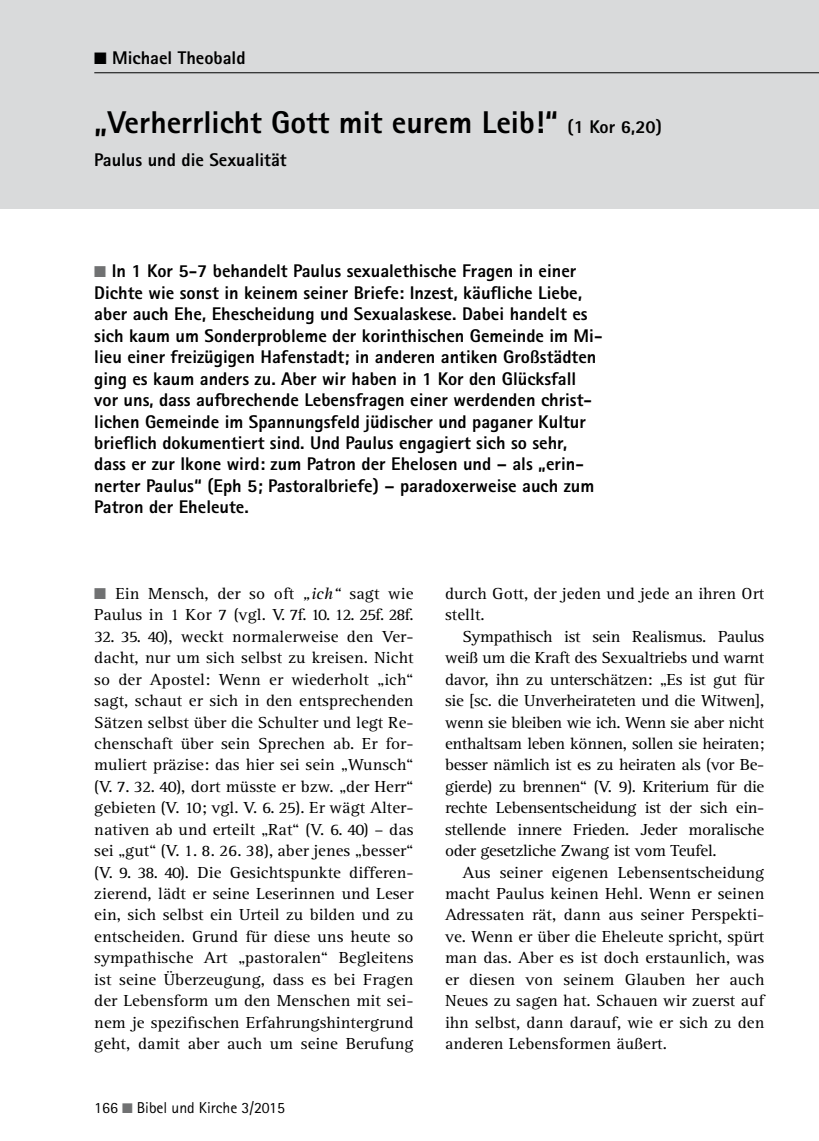
<style>
.page{position:relative;width:819px;height:1141px;background:#fff}
.page>*{position:absolute;margin:0;border:0;box-sizing:border-box;transform-origin:0 0}
.t1{font:800 31.5px "Rotis Sans Serif";color:#000}
.t2{font:800 18.38px/21.5px "Rotis Sans Serif";color:#000}
.t3{font:16.45px/21.3px "Rotis Serif";color:#000;text-align:justify;scale:1.06 1}
.t4{font:15.75px "Rotis Sans Serif";color:#000}
.s1{font-size:18.38px}
.s2{color:#707172}
.s3{font-style:italic}
</style>
<div class="page">
<div style="left:0;top:0;width:819px;height:208px;background:#d9dadb"></div>
<hr style="left:94px;top:72px;width:725px;height:1px;background:#000">
<p class="t2" style="left:94px;top:47px;width:153px">■ Michael Theobald</p>
<h1 class="t1" style="left:94px;top:102px;width:569px">„Verherrlicht Gott mit eurem Leib!“ <span class="s1">(1 Kor 6,20)</span></h1>
<p class="t2" style="left:94px;top:149px;width:194px">Paulus und die Sexualität</p>
<p class="t2" style="left:94px;top:260px;width:509px"><span class="s2">■</span> In 1 Kor 5-7 behandelt Paulus sexualethische Fragen in einer Dichte wie sonst in keinem seiner Briefe: Inzest, käufliche Liebe, aber auch Ehe, Ehescheidung und Sexualaskese. Dabei handelt es sich kaum um Sonderprobleme der korinthischen Gemeinde im Mi&shy;lieu einer freizügigen Hafenstadt; in anderen antiken Großstädten ging es kaum anders zu. Aber wir haben in 1 Kor den Glücksfall vor uns, dass aufbrechende Lebensfragen einer werdenden christ&shy;lichen Gemeinde im Spannungsfeld jüdischer und paganer Kultur brieflich dokumentiert sind. Und Paulus engagiert sich so sehr, dass er zur Ikone wird: zum Patron der Ehelosen und – als „erin&shy;nerter Paulus“ (Eph 5; Pastoralbriefe) – paradoxerweise auch zum Patron der Eheleute.</p>
<p class="t3" style="left:94px;top:583px;width:303px"><span class="s2">■</span> Ein Mensch, der so oft <span class="s3">„ich“</span> sagt wie<br>Paulus in 1 Kor 7 (vgl. V. 7f. 10. 12. 25f. 28f.</p>
<p class="t3" style="left:94px;top:626px;width:303px">32. 35. 40), weckt normalerweise den Ver&shy;dacht, nur um sich selbst zu kreisen. Nicht so der Apostel: Wenn er wiederholt „ich“ sagt, schaut er sich in den entsprechenden Sätzen selbst über die Schulter und legt Re&shy;chenschaft über sein Sprechen ab. Er for&shy;muliert präzise: das hier sei sein „Wunsch“ (V. 7. 32. 40), dort müsste er bzw. „der Herr“ gebieten (V. 10; vgl. V. 6. 25). Er wägt Alter&shy;nativen ab und erteilt „Rat“ (V. 6. 40) – das sei „gut“ (V. 1. 8. 26. 38), aber jenes „besser“ (V. 9. 38. 40). Die Gesichtspunkte differen&shy;zierend, lädt er seine Leserinnen und Leser ein, sich selbst ein Urteil zu bilden und zu entscheiden. Grund für diese uns heute so sympathische Art „pastoralen“ Begleitens ist seine Überzeugung, dass es bei Fragen der Lebensform um den Menschen mit sei&shy;nem je spezifischen Erfahrungshintergrund geht, damit aber auch um seine Berufung</p>
<p class="t4" style="left:94px;top:1099px;width:192px">166 <span class="s2">■</span> Bibel und Kirche 3/2015</p>
<p class="t3" style="left:445px;top:583px;width:303px">durch Gott, der jeden und jede an ihren Ort stellt.</p>
<p class="t3" style="left:445px;top:626px;width:303px;text-indent:17px">Sympathisch ist sein Realismus. Paulus weiß um die Kraft des Sexualtriebs und warnt davor, ihn zu unterschätzen: „Es ist gut für sie [sc. die Unverheirateten und die Witwen], wenn sie bleiben wie ich. Wenn sie aber nicht enthaltsam leben können, sollen sie heiraten; besser nämlich ist es zu heiraten als (vor Be&shy;gierde) zu brennen“ (V. 9). Kriterium für die rechte Lebensentscheidung ist der sich ein&shy;stellende innere Frieden. Jeder moralische oder gesetzliche Zwang ist vom Teufel.</p>
<p class="t3" style="left:445px;top:862px;width:303px;text-indent:17px">Aus seiner eigenen Lebensentscheidung macht Paulus keinen Hehl. Wenn er seinen Adressaten rät, dann aus seiner Perspekti&shy;ve. Wenn er über die Eheleute spricht, spürt man das. Aber es ist doch erstaunlich, was er diesen von seinem Glauben her auch Neues zu sagen hat. Schauen wir zuerst auf ihn selbst, dann darauf, wie er sich zu den anderen Lebensformen äußert.</p>
</div>
